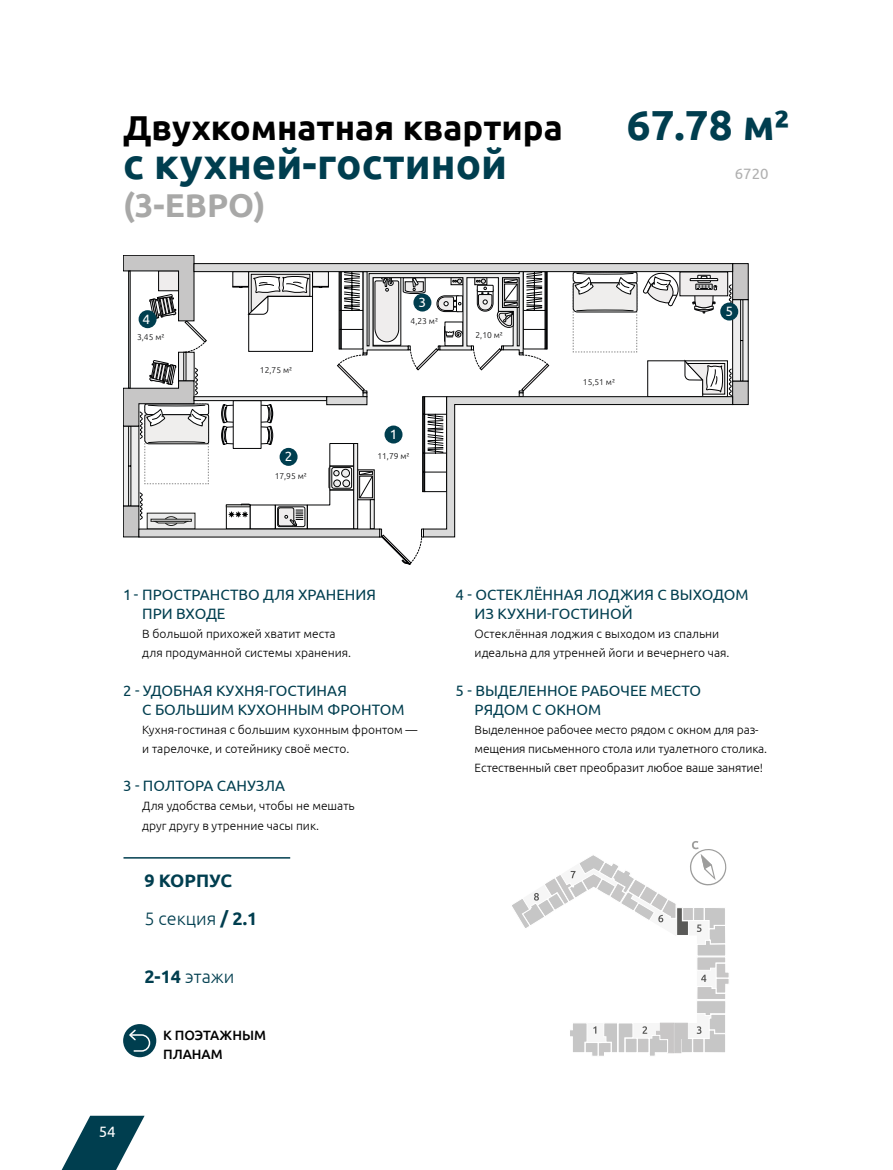
<style>
.page{position:relative;width:893px;height:1170px;background:#fff}
.page>*{position:absolute;margin:0;border:0;box-sizing:border-box;transform-origin:0 0}
.t1{font:700 42px "Ubuntu";color:#003e4f}
.t2{font:700 34.5px "Ubuntu";color:#000}
.t3{font:700 33px "Ubuntu";color:#a8a8a7}
.t4{font:700 18px/38.2px "Ubuntu";color:#003e4f}
.t5{font:300 18px "Ubuntu";color:#003e4f}
.t6{font:15px/19.2px "Ubuntu";color:#003e4f}
.t7{font:15px "Ubuntu";color:#b0b0b0}
.t8{font:15px "Ubuntu";color:#fff}
.t9{font:500 13.5px/19.2px "Ubuntu";color:#000}
.t10{font:13.5px "Ubuntu";color:#fff}
.t11{font:300 12px/19.2px "Ubuntu";color:#000}
.t12{font:300 8.4px "Ubuntu";color:#030304}
.t13{font:300 8.4px "Ubuntu";color:#010202}
.s1{font-weight:300}
.s2{font-weight:700}
</style>
<div class="page">
<div style="left:680px;top:272px;width:48px;height:24px;background:#efeded"></div>
<svg style="left:690px;top:275px;width:28px;height:9px"></svg>
<div style="left:147px;top:513px;width:48px;height:16px;background:#ececec;border:1px solid #1d1e1c"></div>
<div style="left:151px;top:519px;width:41px;height:2px;background:#fff;border:1px solid #1d1e1c"></div>
<svg style="left:153px;top:520px;width:35px;height:6px"></svg>
<svg style="left:643px;top:272px;width:37px;height:12px"></svg>
<svg style="left:573px;top:272px;width:64px;height:12px"></svg>
<div style="left:123px;top:426px;width:16px;height:80px;background:#ededed;border:1px solid #010202"></div>
<div style="left:128px;top:426px;width:3px;height:80px;border:1px solid #010202"></div>
<div style="left:732px;top:299px;width:16px;height:82px;background:#ededed;border:1px solid #010202"></div>
<div style="left:740px;top:299px;width:3px;height:82px;border:1px solid #010202"></div>
<div style="left:732px;top:263px;width:16px;height:37px;background:#c7c6c6;border:1px solid #020304"></div>
<div style="left:123px;top:506px;width:16px;height:31px;background:#c7c6c6;border:1px solid #020304"></div>
<div style="left:732px;top:381px;width:16px;height:23px;background:#c7c6c6;border:1px solid #020304"></div>
<svg style="left:123px;top:360px;width:16px;height:124px"></svg>
<div style="left:128px;top:271px;width:2px;height:117px;background:#ededed;border:1px solid #010202"></div>
<div style="left:139px;top:529px;width:241px;height:8px;background:#dadada"></div>
<div style="left:194px;top:263px;width:539px;height:9px;background:#dadada;border:1px solid #010202"></div>
<svg style="left:139px;top:284px;width:593px;height:236px"></svg>
<svg style="left:123px;top:255px;width:84px;height:97px"></svg>
<svg style="left:221px;top:271px;width:328px;height:294px"></svg>
<div style="left:280px;top:448px;width:18px;height:18px;background:#003e4f;border-radius:50%"></div>
<div style="left:413px;top:293px;width:18px;height:18px;background:#003e4f;border-radius:50%"></div>
<div style="left:139px;top:310px;width:18px;height:18px;background:#003e4f;border-radius:50%"></div>
<div style="left:720px;top:302px;width:18px;height:18px;background:#003e4f;border-radius:50%"></div>
<div style="left:385px;top:425px;width:17px;height:18px;background:#003e4f;border-radius:50%"></div>
<hr style="left:123px;top:857px;width:167px;height:1px;background:#003e4f">
<svg style="left:512px;top:841px;width:217px;height:215px"></svg>
<svg style="left:123px;top:1023px;width:33px;height:34px"></svg>
<svg style="left:128px;top:1028px;width:23px;height:24px"></svg>
<svg style="left:62px;top:1115px;width:83px;height:54px"></svg>
<h2 class="t2" style="left:123px;top:107px;width:441px">Двухкомнатная квартира</h2>
<h1 class="t1" style="left:123px;top:138px;width:386px">с кухней-гостиной</h1>
<h3 class="t3" style="left:123px;top:185px;width:144px">(3-ЕВРО)</h3>
<h1 class="t1" style="left:627px;top:100px;width:165px">67.78 м²</h1>
<p class="t7" style="left:735px;top:164px;width:35px">6720</p>
<p class="t10" style="left:143px;top:311px;width:9px">4</p>
<p class="t12" style="left:137px;top:334px;width:29px">3,45 м²</p>
<p class="t12" style="left:260px;top:366px;width:34px">12,75 м²</p>
<p class="t10" style="left:285px;top:448px;width:9px">2</p>
<p class="t12" style="left:275px;top:472px;width:34px">17,95 м²</p>
<p class="t10" style="left:419px;top:294px;width:9px">3</p>
<p class="t12" style="left:411px;top:317px;width:29px">4,23 м²</p>
<p class="t10" style="left:390px;top:426px;width:9px">1</p>
<p class="t13" style="left:377px;top:452px;width:34px">11,79 м²</p>
<p class="t12" style="left:476px;top:331px;width:29px">2,10 м²</p>
<p class="t12" style="left:583px;top:379px;width:34px">15,51 м²</p>
<p class="t10" style="left:725px;top:303px;width:9px">5</p>
<p class="t6" style="left:142px;top:584px;width:235px;text-indent:-19px">1 - ПРОСТРАНСТВО ДЛЯ ХРАНЕНИЯ<br>ПРИ ВХОДЕ</p>
<p class="t11" style="left:142px;top:624px;width:210px">В большой прихожей хватит места для продуманной системы хранения.</p>
<p class="t6" style="left:142px;top:680px;width:264px;text-indent:-19px">2 - УДОБНАЯ КУХНЯ-ГОСТИНАЯ<br>С БОЛЬШИМ КУХОННЫМ ФРОНТОМ</p>
<p class="t11" style="left:142px;top:719px;width:277px">Кухня-гостиная с большим кухонным фронтом — и тарелочке, и сотейнику своё место.</p>
<p class="t6" style="left:123px;top:775px;width:163px">3 - ПОЛТОРА САНУЗЛА</p>
<p class="t11" style="left:142px;top:796px;width:214px">Для удобства семьи, чтобы не мешать друг другу в утренние часы пик.</p>
<h3 class="t4" style="left:144px;top:861px;width:114px">9 КОРПУС<br><span class="s1">5 секция</span> / 2.1</h3>
<h3 class="t5" style="left:144px;top:965px;width:92px"><span class="s2">2-14</span> этажи</h3>
<p class="t9" style="left:163px;top:1025px;width:104px">К ПОЭТАЖНЫМ<br>ПЛАНАМ</p>
<p class="t8" style="left:99px;top:1122px;width:18px">54</p>
<p class="t6" style="left:475px;top:584px;width:275px;text-indent:-19px">4 - ОСТЕКЛЁННАЯ ЛОДЖИЯ С ВЫХОДОМ<br>ИЗ КУХНИ-ГОСТИНОЙ</p>
<p class="t11" style="left:475px;top:624px;width:256px">Остеклённая лоджия с выходом из спальни идеальна для утренней йоги и вечернего чая.</p>
<p class="t6" style="left:475px;top:680px;width:228px;text-indent:-19px">5 - ВЫДЕЛЕННОЕ РАБОЧЕЕ МЕСТО<br>РЯДОМ С ОКНОМ</p>
<p class="t11" style="left:475px;top:719px;width:294px">Выделенное рабочее место рядом с окном для раз&shy;мещения письменного стола или туалетного столика.<br>Естественный свет преобразит любое ваше занятие!</p>
</div>
